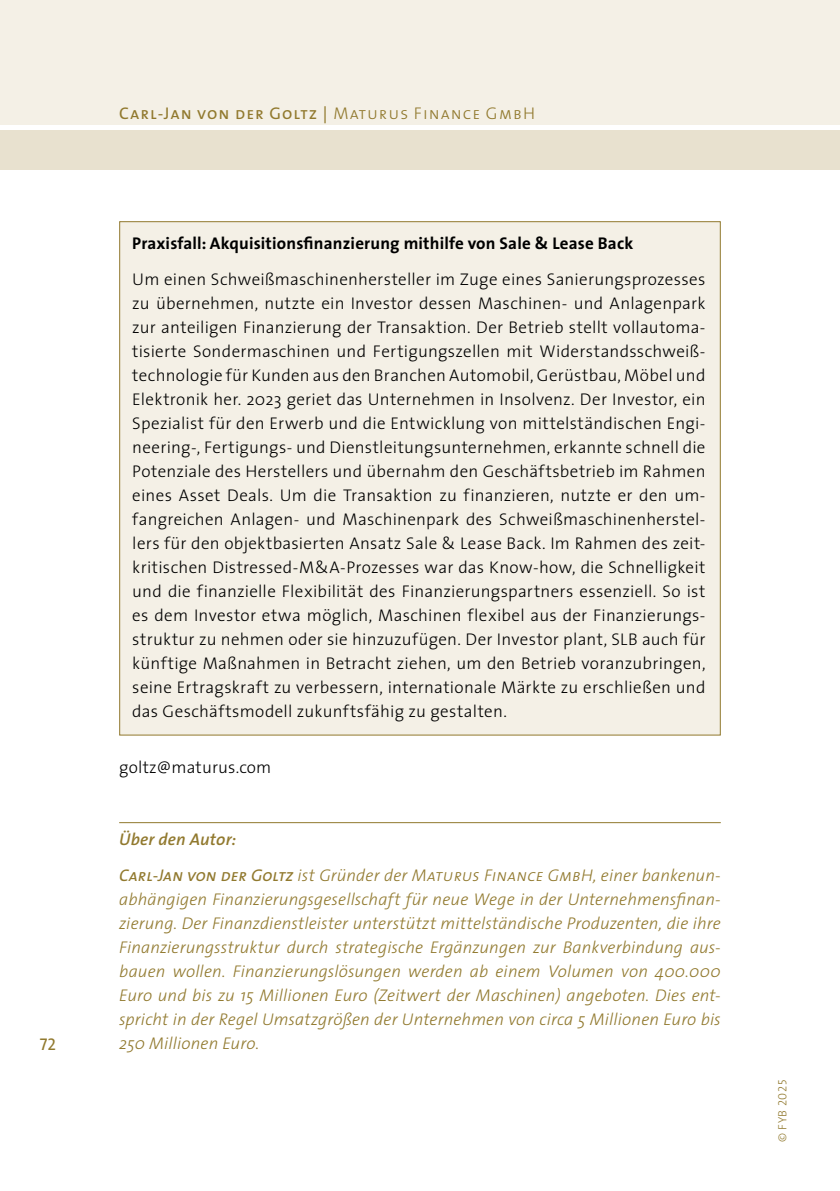
<style>
.page{position:relative;width:840px;height:1191px;background:#fff}
.page>*{position:absolute;margin:0;border:0;box-sizing:border-box;transform-origin:0 0}
.t1{font:300 17px/24px "The Sans";letter-spacing:.01em;color:#000;text-align:justify}
.t2{font:italic 300 17px/24px "The Sans";letter-spacing:.005em;color:#91792e;text-align:justify}
.t3{font:700 17px "The Sans";letter-spacing:.01em;color:#000}
.t4{font:17px "The Sans Caps";letter-spacing:.06em;color:#91792e}
.t5{font:italic 600 17px "The Sans";letter-spacing:.01em;color:#91792e}
.t6{font:12px "The Sans Light Caps";letter-spacing:.05em;color:#91792e}
.s1{font-family:"The Sans Light Caps"}
.s2{font-family:"The Sans Caps";font-weight:400}
.s3{font-family:"The Sans Light Caps";font-weight:400}
.s4{font-family:"The Sans";font-weight:300}
</style>
<div class="page">
<div style="left:0;top:0;width:839px;height:125px;background:#f4f0e6"></div>
<div style="left:0;top:130px;width:839px;height:40px;background:#e8e1cf"></div>
<hr style="left:119px;top:822px;width:601px;height:1px;background:#91792e">
<div style="left:119px;top:221px;width:601px;height:514px;background:#f4f0e6;border:1px solid #91792e"></div>
<p class="t4" style="left:40px;top:1029px;width:18px">72</p>
<p class="t4" style="left:119px;top:99px;width:417px">Carl-Jan von der Goltz | <span class="s1">Maturus Finance GmbH</span></p>
<p class="t3" style="left:132px;top:229px;width:502px">Praxisfall: Akquisitionsfinanzierung mithilfe von Sale &amp; Lease Back</p>
<p class="t1" style="left:132px;top:266px;width:574px">Um einen Schweißmaschinenhersteller im Zuge eines Sanierungsprozesses zu übernehmen, nutzte ein Investor dessen Maschinen- und Anlagenpark zur anteiligen Finanzierung der Transaktion. Der Betrieb stellt vollautoma&shy;tisierte Sondermaschinen und Fertigungszellen mit Widerstandsschweiß&shy;technologie für Kunden aus den Branchen Automobil, Gerüstbau, Möbel und Elektronik her. 2023 geriet das Unternehmen in Insolvenz. Der Investor, ein Spezialist für den Erwerb und die Entwicklung von mittelständischen Engi&shy;neering-, Fertigungs- und Dienstleitungsunternehmen, erkannte schnell die Potenziale des Herstellers und übernahm den Geschäftsbetrieb im Rahmen eines Asset Deals. Um die Transaktion zu finanzieren, nutzte er den um&shy;fangreichen Anlagen- und Maschinenpark des Schweißmaschinenherstel&shy;lers für den objektbasierten Ansatz Sale &amp; Lease Back. Im Rahmen des zeit&shy;kritischen Distressed-M&amp;A-Prozesses war das Know-how, die Schnelligkeit und die finanzielle Flexibilität des Finanzierungspartners essenziell. So ist es dem Investor etwa möglich, Maschinen flexibel aus der Finanzierungs&shy;struktur zu nehmen oder sie hinzuzufügen. Der Investor plant, SLB auch für künftige Maßnahmen in Betracht ziehen, um den Betrieb voranzubringen, seine Ertragskraft zu verbessern, internationale Märkte zu erschließen und das Geschäftsmodell zukunftsfähig zu gestalten.</p>
<p class="t1" style="left:119px;top:755px;width:154px">goltz@maturus.com</p>
<p class="t5" style="left:119px;top:825px;width:118px">Über den Autor:</p>
<p class="t2" style="left:119px;top:863px;width:602px"><span class="s2">Carl-Jan von der Goltz</span> ist Gründer der <span class="s3">Maturus Finance GmbH</span>, einer bankenun&shy;abhängigen Finanzierungsgesellschaft für neue Wege in der Unternehmensfinan&shy;zierung. Der Finanzdienstleister unterstützt mittelständische Produzenten, die ihre Finanzierungsstruktur durch strategische Ergänzungen zur Bankverbindung aus&shy;bauen wollen. Finanzierungslösungen werden ab einem Volumen von 400.000<br>Euro und bis zu 15 Millionen Euro (Zeitwert der Maschinen) angeboten. Dies ent&shy;spricht in der Regel Umsatzgrößen der Unternehmen von circa 5 Millionen Euro bis 250 Millionen Euro.</p>
<p class="t6" style="left:772px;top:1142px;width:64px;rotate:-90deg"><span class="s4">©</span> FYB 2025</p>
</div>
